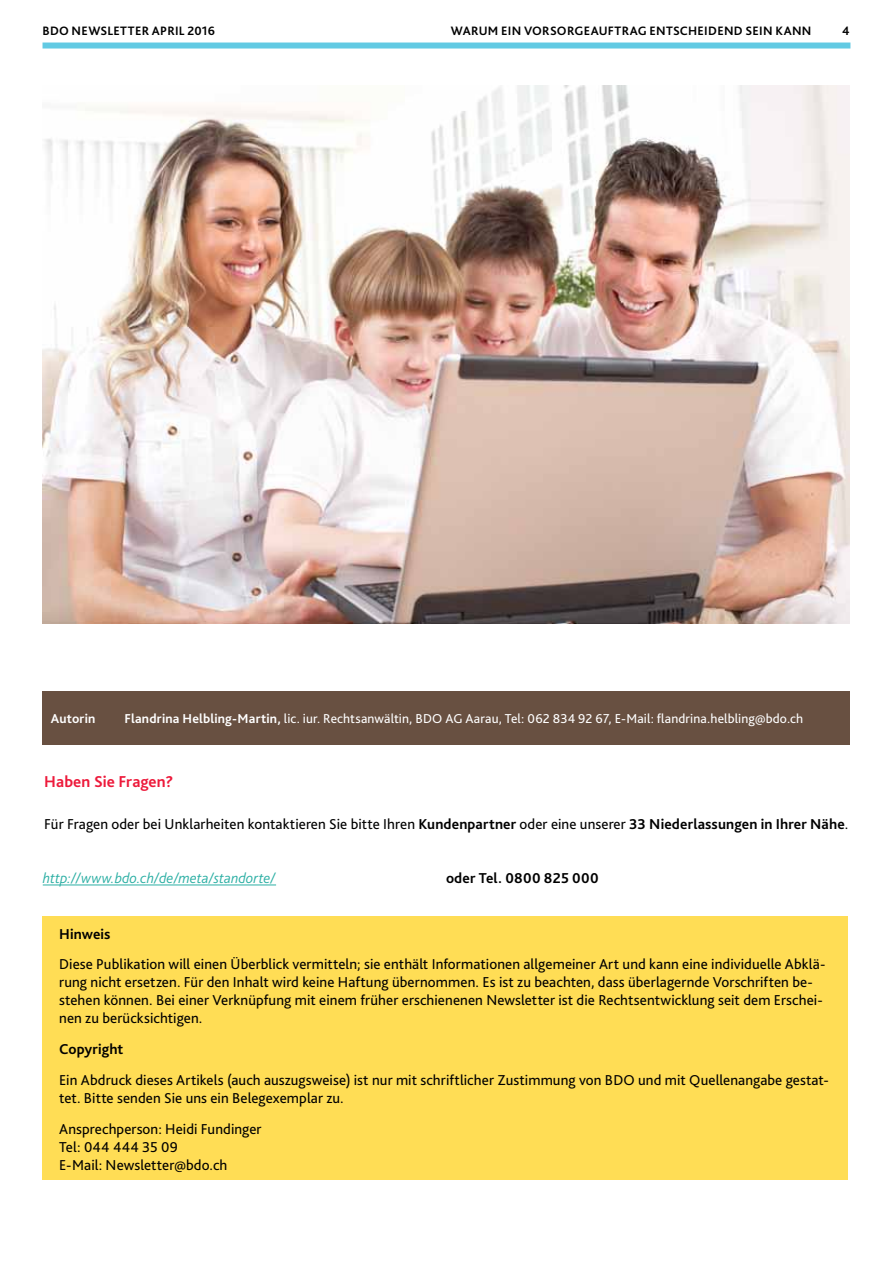
<style>
.page{position:relative;width:893px;height:1263px;background:#fff}
.page>*{position:absolute;margin:0;border:0;box-sizing:border-box;transform-origin:0 0}
.t1{font:700 16.5px "Bliss Pro";letter-spacing:.005em;color:#ed1a3b}
.t2{font:15px/18px "Bliss Pro";letter-spacing:.005em;color:#000}
.t3{font:italic 300 15px "Bliss Pro";letter-spacing:.01em;color:#2cafa4}
.t4{font:700 15px "Bliss Pro";letter-spacing:.015em;color:#000}
.t5{font:13.5px "Bliss Pro";letter-spacing:.01em;color:#fff}
.t6{font:700 13.5px "Bliss Pro";color:#fff}
.t7{font:700 12.75px "Bliss Pro";letter-spacing:.02em;color:#000}
.s1{font-weight:700}
</style>
<div class="page">
<div style="left:43px;top:43px;width:807px;height:6px;background:#62cae3"></div>
<div style="left:42px;top:916px;width:806px;height:264px;background:#fd5"></div>
<hr style="left:43px;top:884px;width:233px;height:1px;background:#2cafa4">
<div style="left:42px;top:691px;width:808px;height:53px;background:#685041"></div>
<img style="left:42px;top:85px;width:808px;height:538px">
<p class="t7" style="left:43px;top:23px;width:174px">BDO newsletter april 2016</p>
<p class="t7" style="left:451px;top:23px;width:362px">waru m ein vorsorgeauftrag entscheidend sein kann</p>
<p class="t7" style="left:842px;top:23px;width:9px">4</p>
<p class="t6" style="left:51px;top:710px;width:46px">Autorin</p>
<p class="t5" style="left:125px;top:710px;width:680px"><span class="s1">Flandrina H elbling-Martin,</span> lic. iur. Rechtsanwältin, BDO AG Aarau, Tel: 062 834 92 67, E-Mail: flandrina.helbling@bdo.ch</p>
<p class="t1" style="left:44px;top:771px;width:131px">H aben Sie Fragen?</p>
<p class="t2" style="left:44px;top:815px;width:805px">Für Fragen oder bei Unklarheiten kontaktieren Sie bitte Ihren <span class="s1">Kundenpartner</span> oder eine unserer <span class="s1">33 N iederlassungen in I hrer Nähe</span>.</p>
<p class="t3" style="left:43px;top:868px;width:235px">http://www.bdo.ch/de/meta/standorte/</p>
<p class="t4" style="left:446px;top:868px;width:154px">oder Tel. 0800 825 000</p>
<p class="t4" style="left:59px;top:924px;width:53px">H inweis</p>
<p class="t2" style="left:59px;top:955px;width:768px">Diese Publikation will einen Überblick vermitteln; sie enthält Informationen allgemeiner Art und kann eine individuelle Abklä&shy;rung nicht ersetzen. Für den Inhalt wird keine Haftung übernommen. Es ist zu beachten, dass überlagernde Vorschriften be&shy;stehen können. Bei einer Verknüpfung mit einem früher erschienenen Newsletter ist die Rechtsentwicklung seit dem Erschei&shy;nen zu berücksichtigen.</p>
<p class="t4" style="left:59px;top:1040px;width:66px">Copyright</p>
<p class="t2" style="left:59px;top:1070px;width:771px">Ein Abdruck dieses Artikels (auch auszugsweise) ist nur mit schriftlicher Zustimmung von BDO und mit Quellenangabe gestat&shy;tet. Bitte senden Sie uns ein Belegexemplar zu.</p>
<p class="t2" style="left:59px;top:1119px;width:204px">Ansprechperson: Heidi Fundinger<br>Tel: 044 444 35 09<br>E-Mail: Newsletter@bdo.ch</p>
</div>
